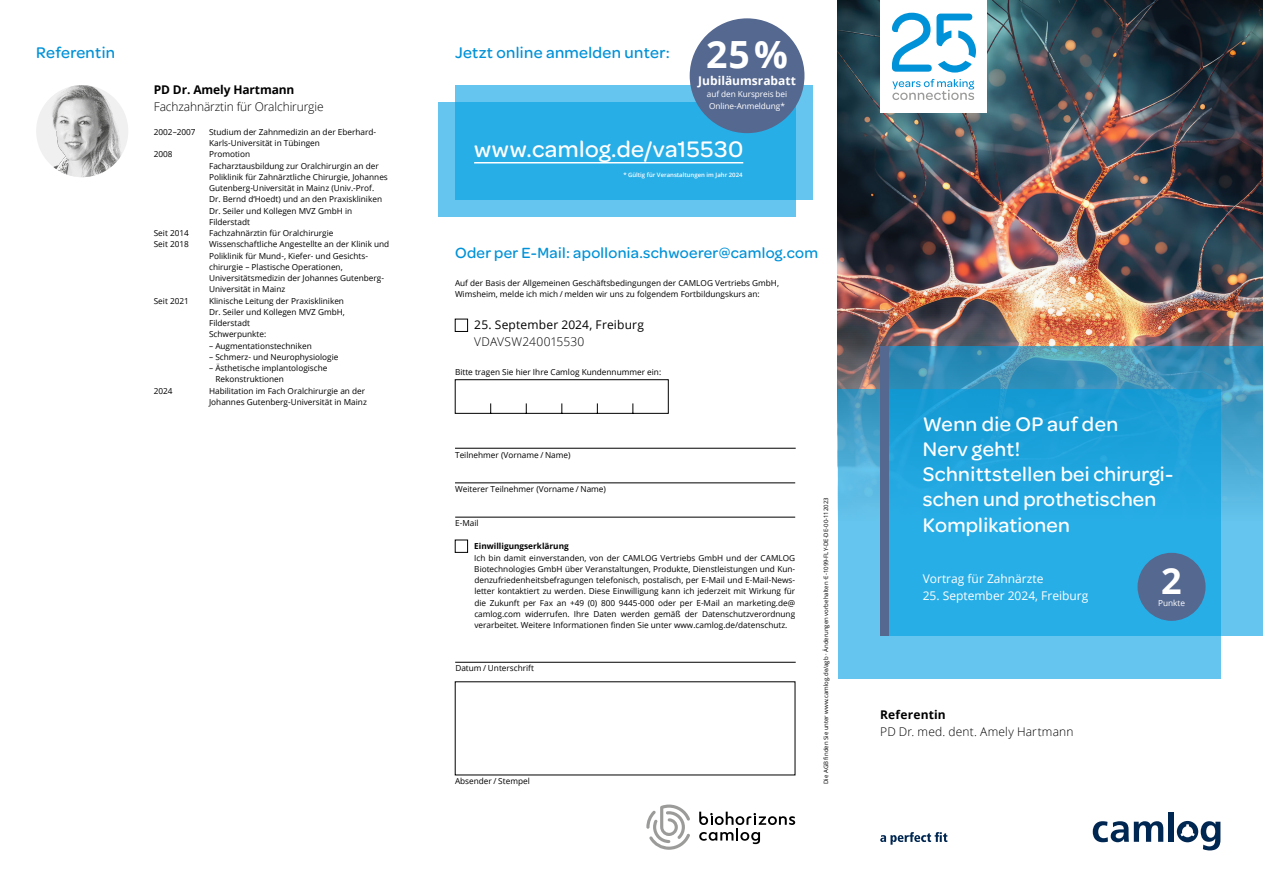
<style>
.page{position:relative;width:1263px;height:893px;background:#fff}
.page>*{position:absolute;margin:0;border:0;box-sizing:border-box;transform-origin:0 0}
.t1{font:700 37.5px "Open Sans";color:#fff}
.t2{font:700 36px "Open Sans";color:#fff}
.t3{font:500 24px "Omnes";letter-spacing:.02em;color:#fff}
.t4{font:500 21px/25.2px "Omnes";letter-spacing:.01em;color:#fff}
.t5{font:500 16.5px "Omnes";letter-spacing:.02em;color:#0092d8}
.t6{font:500 15.75px "Omnes";letter-spacing:.02em;color:#0092d8}
.t7{font:12px "Open Sans";color:#fff}
.t8{font:300 12px "Open Sans";letter-spacing:.015em;color:#000}
.t9{font:300 12px "Open Sans";letter-spacing:-.01em;color:#000}
.t10{font:12px "Open Sans";letter-spacing:.015em;color:#000}
.t11{font:700 12px "Open Sans";letter-spacing:-.01em;color:#000}
.t12{font:700 12px "Open Sans";color:#fff}
.t13{font:700 12px "Open Sans";letter-spacing:.015em;color:#000}
.t14{font:8.25px/11.2px "Open Sans";color:#000}
.t15{font:8.25px/11.2px "Open Sans";letter-spacing:-.01em;color:#fff}
.t16{font:700 8.25px "Open Sans";color:#000}
.t17{font:6px "Open Sans";color:#000}
.t18{font:600 6px "Open Sans";color:#fff}
</style>
<div class="page">
<img style="left:838px;top:0;width:425px;height:389px">
<svg style="left:880px;top:832px;width:67px;height:13px"></svg>
<svg style="left:1093px;top:821px;width:70px;height:21px"></svg>
<div style="left:1168px;top:812px;width:6px;height:30px;background:#002751"></div>
<svg style="left:1177px;top:821px;width:43px;height:29px"></svg>
<svg style="left:699px;top:812px;width:96px;height:32px"></svg>
<svg style="left:646px;top:804px;width:44px;height:46px"></svg>
<svg style="left:838px;top:389px;width:382px;height:289px;background:#61bfe8"></svg>
<svg style="left:889px;top:347px;width:374px;height:289px;background:#2ca6da"></svg>
<div style="left:880px;top:347px;width:9px;height:289px;background:#556890"></div>
<div style="left:1137px;top:553px;width:68px;height:68px;background:#556890;border-radius:50%"></div>
<div style="left:455px;top:319px;width:13px;height:13px;border:1px solid #000"></div>
<div style="left:438px;top:102px;width:357px;height:115px;background:#66c5ee"></div>
<svg style="left:455px;top:85px;width:357px;height:115px;background:#32b1e8"></svg>
<hr style="left:474px;top:162px;width:269px;height:1px;background:#fff">
<div style="left:690px;top:18px;width:114px;height:115px;background:#556890;border-radius:50%"></div>
<hr style="left:455px;top:448px;width:341px;height:1px;background:#000">
<hr style="left:455px;top:483px;width:340px;height:1px;background:#000">
<hr style="left:455px;top:517px;width:340px;height:1px;background:#000">
<hr style="left:455px;top:662px;width:341px;height:1px;background:#000">
<div style="left:455px;top:540px;width:13px;height:13px;border:1px solid #000"></div>
<svg style="left:455px;top:379px;width:214px;height:35px"></svg>
<div style="left:880px;top:0;width:106px;height:113px;background:#fff"></div>
<svg style="left:892px;top:13px;width:84px;height:60px"></svg>
<svg style="left:892px;top:79px;width:82px;height:21px"></svg>
<img style="left:36px;top:85px;width:92px;height:92px;border-radius:46px">
<h3 class="t5" style="left:36px;top:41px;width:80px">Referentin</h3>
<h3 class="t11" style="left:154px;top:81px;width:142px">PD Dr. Amely Hartmann</h3>
<h3 class="t9" style="left:154px;top:98px;width:171px">Fachzahnärztin für Oralchirurgie</h3>
<p class="t14" style="left:154px;top:126px;width:43px">2002–2007</p>
<p class="t14" style="left:209px;top:126px;width:169px">Studium der Zahnmedizin an der Eberhard-<br>Karls-Universität in Tübingen</p>
<p class="t14" style="left:154px;top:148px;width:20px">2008</p>
<p class="t14" style="left:209px;top:148px;width:180px">Promotion<br>Facharztausbildung zur Oralchirurgin an der Poliklinik für Zahnärztliche Chirurgie, Johannes Gutenberg-Universität in Mainz (Univ.-Prof.<br>Dr. Bernd d‘Hoedt) und an den Praxiskliniken Dr. Seiler und Kollegen MVZ GmbH in Filderstadt</p>
<p class="t14" style="left:154px;top:227px;width:37px">Seit 2014</p>
<p class="t14" style="left:209px;top:227px;width:126px">Fachzahnärztin für Oralchirurgie</p>
<p class="t14" style="left:154px;top:238px;width:37px">Seit 2018</p>
<p class="t14" style="left:209px;top:238px;width:182px">Wissenschaftliche Angestellte an der Klinik und Poliklinik für Mund-, Kiefer- und Gesichts&shy;chirurgie – Plastische Operationen, Universitätsmedizin der Johannes Gutenberg-Universität in Mainz</p>
<p class="t14" style="left:154px;top:295px;width:37px">Seit 2021</p>
<p class="t14" style="left:209px;top:295px;width:137px">Klinische Leitung der Praxiskliniken<br>Dr. Seiler und Kollegen MVZ GmbH,<br>Filderstadt<br>Schwerpunkte:</p>
<p class="t14" style="left:209px;top:340px;width:104px">– Augmentationstechniken</p>
<p class="t14" style="left:209px;top:351px;width:131px">– Schmerz- und Neurophysiologie</p>
<p class="t14" style="left:215px;top:362px;width:113px;text-indent:-6px">– Ästhetische implantologische<br>Rekonstruktionen</p>
<p class="t14" style="left:154px;top:385px;width:20px">2024</p>
<p class="t14" style="left:209px;top:385px;width:159px">Habilitation im Fach Oralchirurgie an der<br>Johannes Gutenberg-Universität in Mainz</p>
<h3 class="t5" style="left:455px;top:41px;width:216px">Jetzt online anmelden unter:</h3>
<h1 class="t1" style="left:706px;top:28px;width:83px">25%</h1>
<p class="t15" style="left:707px;top:89px;width:82px">auf den Kurspreis bei<br>Online-Anmeldung*</p>
<h3 class="t12" style="left:698px;top:72px;width:99px">Jubiläumsrabatt</h3>
<h3 class="t3" style="left:474px;top:132px;width:271px">www.camlog.de/va15530</h3>
<p class="t18" style="left:624px;top:171px;width:120px">* Gültig für Veranstaltungen im Jahr 2024</p>
<h3 class="t6" style="left:455px;top:242px;width:365px">Oder per E-Mail: apollonia.schwoerer@camlog.com</h3>
<p class="t14" style="left:455px;top:277px;width:326px">Auf der Basis der Allgemeinen Geschäftsbedingungen der CAMLOG Vertriebs GmbH,<br>Wimsheim, melde ich mich / melden wir uns zu folgendem Fortbildungskurs an:</p>
<h3 class="t10" style="left:474px;top:317px;width:171px">25. September 2024, Freiburg</h3>
<h3 class="t8" style="left:474px;top:333px;width:112px">VDAVSW240015530</h3>
<p class="t14" style="left:455px;top:366px;width:208px">Bitte tragen Sie hier Ihre Camlog Kundennummer ein:</p>
<p class="t14" style="left:455px;top:449px;width:117px">Teilnehmer (Vorname / Name)</p>
<p class="t14" style="left:455px;top:483px;width:152px">Weiterer Teilnehmer (Vorname / Name)</p>
<p class="t14" style="left:455px;top:517px;width:25px">E-Mail</p>
<p class="t16" style="left:474px;top:540px;width:96px">Einwilligungserklärung</p>
<p class="t14" style="left:474px;top:552px;width:322px;text-align:justify">Ich bin damit einverstanden, von der CAMLOG Vertriebs GmbH und der CAMLOG Biotechnologies GmbH über Veranstaltungen, Produkte, Dienstleistungen und Kun&shy;denzufriedenheitsbefragungen telefonisch, postalisch, per E-Mail und E-Mail-News&shy;letter kontaktiert zu werden. Diese Einwilligung kann ich jederzeit mit Wirkung für die Zukunft per Fax an +49 (0) 800 9445-000 oder per E-Mail an marketing.de@ camlog.com widerrufen. Ihre Daten werden gemäß der Datenschutzverordnung verarbeitet. Weitere Informationen finden Sie unter www.camlog.de/datenschutz.</p>
<p class="t14" style="left:455px;top:662px;width:80px">Datum / Unterschrift</p>
<p class="t14" style="left:455px;top:775px;width:76px">Absender / Stempel</p>
<p class="t17" style="left:822px;top:784px;width:288px;rotate:-90deg">Die AGB finden Sie unter www.camlog.de/agb · Änderungen vorbehalten ·E-1099-FLY-DE-DE-00-112023</p>
<h3 class="t4" style="left:923px;top:410px;width:252px">Wenn die OP auf den<br>Nerv geht!<br>Schnittstellen bei chirurgi&shy;schen und prothetischen<br>Komplikationen</h3>
<h3 class="t7" style="left:923px;top:570px;width:122px">Vortrag für Zahnärzte</h3>
<h3 class="t7" style="left:923px;top:587px;width:167px">25. September 2024, Freiburg</h3>
<h3 class="t13" style="left:880px;top:706px;width:67px">Referentin</h3>
<h3 class="t8" style="left:880px;top:723px;width:195px">PD Dr. med. dent. Amely Hartmann</h3>
<h2 class="t2" style="left:1161px;top:555px;width:22px">2</h2>
<p class="t15" style="left:1158px;top:597px;width:28px">Punkte</p>
</div>
